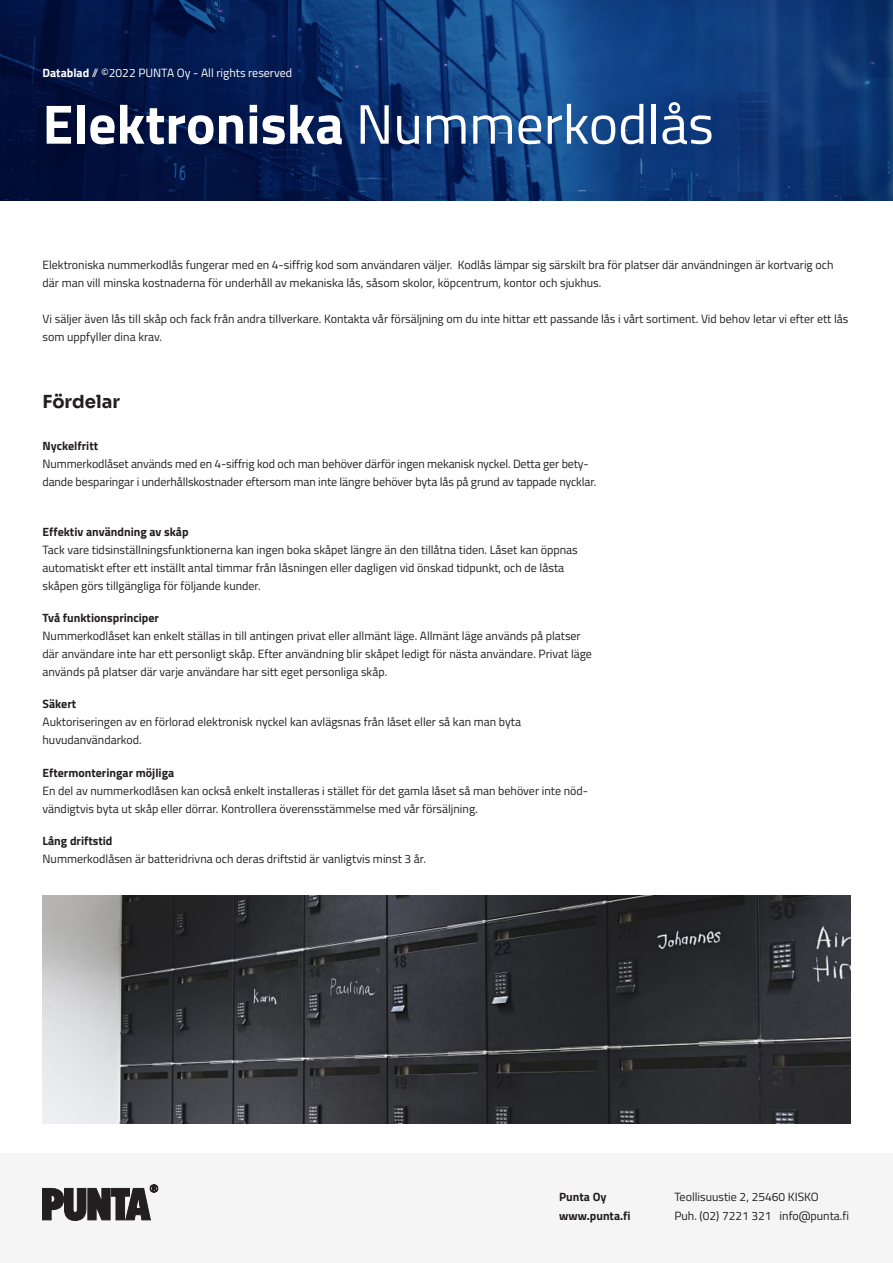
<style>
.page{position:relative;width:893px;height:1263px;background:#fff}
.page>*{position:absolute;margin:0;border:0;box-sizing:border-box;transform-origin:0 0}
.t1{font:700 55.5px "Titillium Web";color:#fff}
.t2{font:18px "Sora";color:#231f20}
.t3{font:12px/18px "Titillium Web";color:#231f20}
.t4{font:700 12px/19px "Titillium Web";color:#231f20}
.t5{font:12px "Titillium Web";color:#fff}
.s1{font-weight:700}
.s2{font-weight:400}
</style>
<div class="page">
<img style="left:0;top:0;width:893px;height:201px">
<div style="left:0;top:1153px;width:893px;height:110px;background:#f5f5f5"></div>
<svg style="left:43px;top:1184px;width:115px;height:37px"></svg>
<img style="left:43px;top:895px;width:807px;height:229px">
<p class="t5" style="left:43px;top:64px;width:251px"><span class="s1">Datablad</span> // ©2022 PUNTA Oy - All rights reserved</p>
<h1 class="t1" style="left:43px;top:82px;width:673px">Elektroniska <span class="s2">Nummerkodlås</span></h1>
<p class="t3" style="left:43px;top:255px;width:792px">Elektroniska nummerkodlås fungerar med en 4-siffrig kod som användaren väljer. Kodlås lämpar sig särskilt bra för platser där användningen är kortvarig och där man vill minska kostnaderna för underhåll av mekaniska lås, såsom skolor, köpcentrum, kontor och sjukhus.</p>
<p class="t3" style="left:43px;top:309px;width:807px">Vi säljer även lås till skåp och fack från andra tillverkare. Kontakta vår försäljning om du inte hittar ett passande lås i vårt sortiment. Vid behov letar vi efter ett lås som uppfyller dina krav.</p>
<h2 class="t2" style="left:43px;top:386px;width:79px">Fördelar</h2>
<p class="t4" style="left:43px;top:436px;width:57px">Nyckelfritt</p>
<p class="t3" style="left:43px;top:454px;width:555px">Nummerkodlåset används med en 4-siffrig kod och man behöver därför ingen mekanisk nyckel. Detta ger bety&shy;dande besparingar i underhållskostnader eftersom man inte längre behöver byta lås på grund av tappade nycklar.</p>
<p class="t4" style="left:43px;top:522px;width:148px">Effektiv användning av skåp</p>
<p class="t3" style="left:43px;top:540px;width:537px">Tack vare tidsinställningsfunktionerna kan ingen boka skåpet längre än den tillåtna tiden. Låset kan öppnas automatiskt efter ett inställt antal timmar från låsningen eller dagligen vid önskad tidpunkt, och de låsta skåpen görs tillgängliga för följande kunder.</p>
<p class="t4" style="left:43px;top:608px;width:118px">Två funktionsprinciper</p>
<p class="t3" style="left:43px;top:626px;width:551px">Nummerkodlåset kan enkelt ställas in till antingen privat eller allmänt läge. Allmänt läge används på platser där användare inte har ett personligt skåp. Efter användning blir skåpet ledigt för nästa användare. Privat läge används på platser där varje användare har sitt eget personliga skåp.</p>
<p class="t4" style="left:43px;top:694px;width:35px">Säkert</p>
<p class="t3" style="left:43px;top:713px;width:480px">Auktoriseringen av en förlorad elektronisk nyckel kan avlägsnas från låset eller så kan man byta huvudanvändarkod.</p>
<p class="t4" style="left:43px;top:762px;width:133px">Eftermonteringar möjliga</p>
<p class="t3" style="left:43px;top:781px;width:547px">En del av nummerkodlåsen kan också enkelt installeras i stället för det gamla låset så man behöver inte nöd&shy;vändigtvis byta ut skåp eller dörrar. Kontrollera överensstämmelse med vår försäljning.</p>
<p class="t4" style="left:43px;top:830px;width:71px">Lång driftstid</p>
<p class="t3" style="left:43px;top:849px;width:385px">Nummerkodlåsen är batteridrivna och deras driftstid är vanligtvis minst 3 år.</p>
<p class="t4" style="left:559px;top:1187px;width:73px">Punta Oy www.punta.fi</p>
<p class="t3" style="left:674px;top:1187px;width:176px;line-height:19px">Teollisuustie 2, 25460 KISKO<br>Puh. (02) 7221 321 info@punta.fi</p>
</div>
